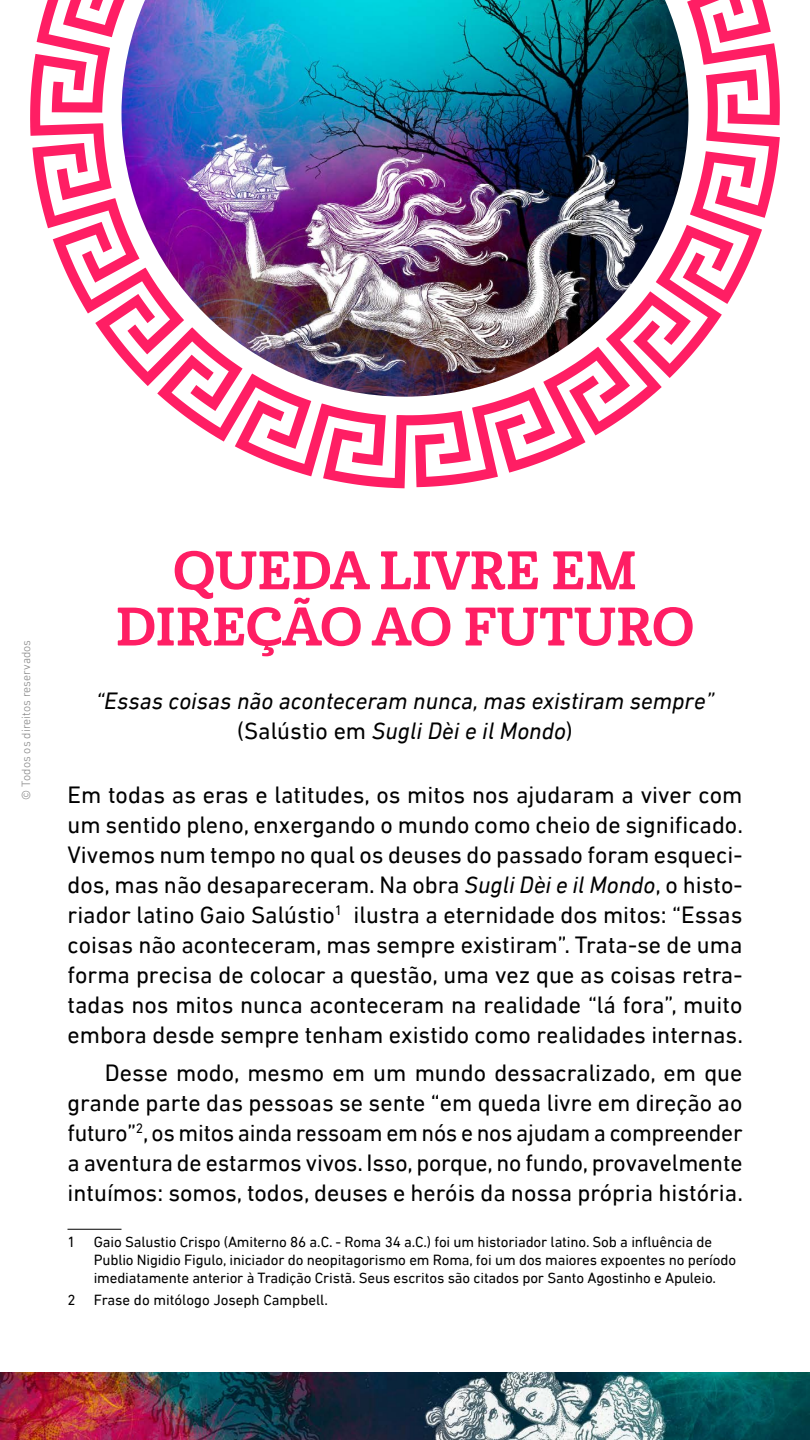
<style>
.page{position:relative;width:810px;height:1440px;background:#fff}
.page>*{position:absolute;margin:0;border:0;box-sizing:border-box;transform-origin:0 0}
.t1{font:52.5px/56.2px "Cabrito Nor Bol";color:#ff1e64;text-align:center}
.t2{font:24px/30px "DIN Next LT Pro";color:#000;text-align:justify}
.t3{font:italic 24px/30px "DIN Next LT Pro";color:#000;text-align:center}
.t4{font:15px/18px "DIN Next LT Pro";letter-spacing:-.01em;color:#000}
.t5{font:300 12px "DIN Next LT Pro";color:#808080}
.s1{font-style:normal}
.s2{font-style:italic}
</style>
<div class="page">
<img style="left:0;top:1372px;width:810px;height:68px">
<svg style="left:375px;top:1377px;width:60px;height:59px;background:#162c41"></svg>
<div style="left:384px;top:1385px;width:42px;height:42px;background:#0d233b;border-radius:50%"></div>
<hr style="left:68px;top:1229px;width:54px;height:1px;background:#000">
<svg style="left:30px;top:0;width:750px;height:488px"></svg>
<img style="left:122px;top:0;width:566px;height:397px">
<p class="t5" style="left:19px;top:800px;width:161px;rotate:-90deg">© Todos os direitos reservados</p>
<h1 class="t1" style="left:116px;top:544px;width:580px">QUEDA LIVRE EM<br>DIREÇÃO AO FUTURO</h1>
<p class="t3" style="left:96px;top:686px;width:620px">“Essas coisas não aconteceram nunca, mas existiram sempre” <span class="s1">(Salústio em</span> Sugli Dèi e il Mondo<span class="s1">)</span></p>
<p class="t2" style="left:67px;top:780px;width:677px">Em todas as eras e latitudes, os mitos nos ajudaram a viver com um sentido pleno, enxergando o mundo como cheio de significado.<br>Vivemos num tempo no qual os deuses do passado foram esqueci&shy;dos, mas não desapareceram. Na obra <span class="s2">Sugli Dèi e il Mondo</span>, o histo&shy;riador latino Gaio Salústio<sup>1</sup> ilustra a eternidade dos mitos: “Essas coisas não aconteceram, mas sempre existiram”. Trata-se de uma forma precisa de colocar a questão, uma vez que as coisas retra&shy;tadas nos mitos nunca aconteceram na realidade “lá fora”, muito embora desde sempre tenham existido como realidades internas.</p>
<p class="t2" style="left:67px;top:1057px;width:677px;text-indent:37px">Desse modo, mesmo em um mundo dessacralizado, em que grande parte das pessoas se sente “em queda livre em direção ao futuro”<sup>2</sup>, os mitos ainda ressoam em nós e nos ajudam a compreender a aventura de estarmos vivos. Isso, porque, no fundo, provavelmente intuímos: somos, todos, deuses e heróis da nossa própria história.</p>
<p class="t4" style="left:94px;top:1233px;width:644px;text-indent:-26px">1 Gaio Salustio Crispo (Amiterno 86 a.C. - Roma 34 a.C.) foi um historiador latino. Sob a influência de<br>Publio Nigidio Figulo, iniciador do neopitagorismo em Roma, foi um dos maiores expoentes no período imediatamente anterior à Tradição Cristã. Seus escritos são citados por Santo Agostinho e Apuleio.</p>
<p class="t4" style="left:68px;top:1291px;width:262px">2 Frase do mitólogo Joseph Campbell.</p>
</div>
